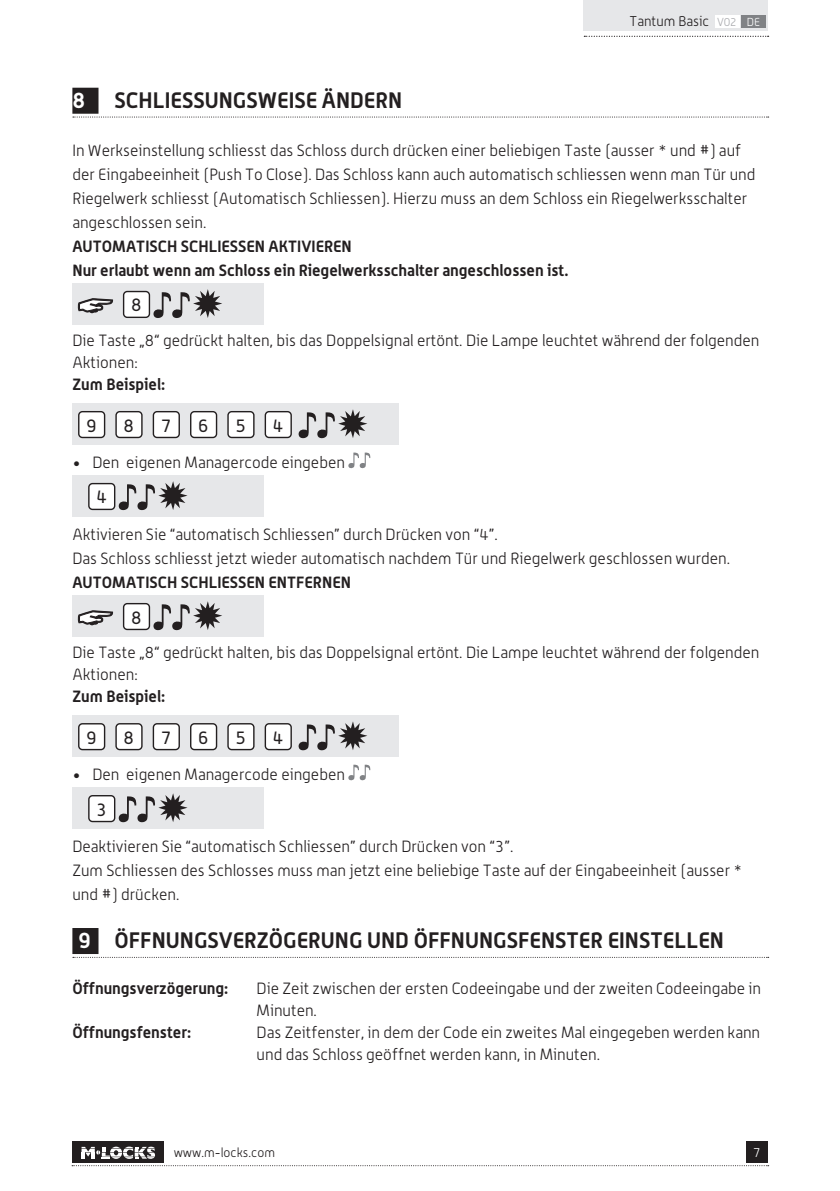
<style>
.page{position:relative;width:840px;height:1191px;background:#fff}
.page>*{position:absolute;margin:0;border:0;box-sizing:border-box;transform-origin:0 0}
.kop{font:700 22px "Alwyn OT";color:#231f20}
.kop-2{font:700 22px "Alwyn OT";color:#fff}
.body{font:18px "Alwyn OT";color:#231f20}
.body-2{font:300 16px/24px "Alwyn OT";color:#231f20}
.body-3{font:700 16px "Alwyn OT";color:#231f20}
.t1{font:300 14px "Alwyn OT";color:#231f20}
.t2{font:300 12.8px "Alwyn OT";color:#231f20}
.t3{font:300 12.8px "Alwyn OT";color:#fff}
.s1{font-size:11.4px;color:#a8a9ad}
.s2{font-size:11.4px;color:#fff}
.s3{color:#fff}
</style>
<div class="page">
<div style="left:746px;top:1141px;width:21px;height:22px;background:#231f20"></div>
<svg style="left:72px;top:1165px;width:696px;height:1px"></svg>
<div style="left:583px;top:0;width:184px;height:31px;background:#e6e7e9"></div>
<div style="left:714px;top:15px;width:24px;height:13px;background:#fff"></div>
<div style="left:741px;top:15px;width:24px;height:13px;background:#808285"></div>
<svg style="left:584px;top:36px;width:184px;height:1px"></svg>
<div style="left:72px;top:1141px;width:91px;height:22px;background:#231f20"></div>
<svg style="left:81px;top:1146px;width:74px;height:12px"></svg>
<div style="left:72px;top:88px;width:26px;height:26px;background:#231f20"></div>
<svg style="left:73px;top:117px;width:695px;height:1px"></svg>
<div style="left:72px;top:928px;width:26px;height:26px;background:#231f20"></div>
<svg style="left:73px;top:957px;width:695px;height:1px"></svg>
<div style="left:72px;top:283px;width:192px;height:41px;background:#e6e7e9"></div>
<svg style="left:78px;top:298px;width:35px;height:15px"></svg>
<div style="left:123px;top:291px;width:26px;height:26px;background:#fff;border-radius:4px"></div>
<div style="left:123px;top:291px;width:27px;height:27px;border:1px solid #231f20;border-radius:4px"></div>
<svg style="left:153px;top:289px;width:69px;height:29px"></svg>
<div style="left:72px;top:403px;width:327px;height:41px;background:#e6e7e9"></div>
<div style="left:79px;top:412px;width:25px;height:25px;background:#fff;border-radius:4px"></div>
<div style="left:78px;top:411px;width:27px;height:27px;border:1px solid #231f20;border-radius:4px"></div>
<div style="left:116px;top:412px;width:26px;height:25px;background:#fff;border-radius:4px"></div>
<div style="left:115px;top:411px;width:27px;height:27px;border:1px solid #231f20;border-radius:4px"></div>
<div style="left:153px;top:412px;width:26px;height:25px;background:#fff;border-radius:4px"></div>
<div style="left:153px;top:411px;width:27px;height:27px;border:1px solid #231f20;border-radius:4px"></div>
<div style="left:191px;top:412px;width:25px;height:25px;background:#fff;border-radius:4px"></div>
<div style="left:190px;top:411px;width:27px;height:27px;border:1px solid #231f20;border-radius:4px"></div>
<div style="left:228px;top:412px;width:26px;height:25px;background:#fff;border-radius:4px"></div>
<div style="left:227px;top:411px;width:27px;height:27px;border:1px solid #231f20;border-radius:4px"></div>
<div style="left:265px;top:412px;width:26px;height:25px;background:#fff;border-radius:4px"></div>
<div style="left:264px;top:411px;width:28px;height:27px;border:1px solid #231f20;border-radius:4px"></div>
<svg style="left:298px;top:409px;width:69px;height:30px"></svg>
<svg style="left:348px;top:452px;width:22px;height:17px"></svg>
<div style="left:72px;top:475px;width:192px;height:41px;background:#e6e7e9"></div>
<div style="left:89px;top:483px;width:26px;height:26px;background:#fff;border-radius:4px"></div>
<div style="left:88px;top:483px;width:27px;height:27px;border:1px solid #231f20;border-radius:4px"></div>
<svg style="left:118px;top:481px;width:69px;height:30px"></svg>
<div style="left:72px;top:595px;width:192px;height:41px;background:#e6e7e9"></div>
<svg style="left:78px;top:610px;width:35px;height:15px"></svg>
<div style="left:123px;top:603px;width:26px;height:26px;background:#fff;border-radius:4px"></div>
<div style="left:123px;top:603px;width:27px;height:27px;border:1px solid #231f20;border-radius:4px"></div>
<svg style="left:153px;top:601px;width:69px;height:30px"></svg>
<div style="left:72px;top:715px;width:327px;height:41px;background:#e6e7e9"></div>
<div style="left:79px;top:724px;width:25px;height:25px;background:#fff;border-radius:4px"></div>
<div style="left:78px;top:723px;width:27px;height:27px;border:1px solid #231f20;border-radius:4px"></div>
<div style="left:116px;top:724px;width:26px;height:25px;background:#fff;border-radius:4px"></div>
<div style="left:115px;top:723px;width:27px;height:27px;border:1px solid #231f20;border-radius:4px"></div>
<div style="left:153px;top:724px;width:26px;height:25px;background:#fff;border-radius:4px"></div>
<div style="left:153px;top:723px;width:27px;height:27px;border:1px solid #231f20;border-radius:4px"></div>
<div style="left:191px;top:724px;width:25px;height:25px;background:#fff;border-radius:4px"></div>
<div style="left:190px;top:723px;width:27px;height:27px;border:1px solid #231f20;border-radius:4px"></div>
<div style="left:228px;top:724px;width:26px;height:25px;background:#fff;border-radius:4px"></div>
<div style="left:227px;top:723px;width:27px;height:27px;border:1px solid #231f20;border-radius:4px"></div>
<div style="left:265px;top:724px;width:26px;height:25px;background:#fff;border-radius:4px"></div>
<div style="left:264px;top:723px;width:28px;height:27px;border:1px solid #231f20;border-radius:4px"></div>
<svg style="left:298px;top:721px;width:69px;height:30px"></svg>
<svg style="left:348px;top:764px;width:22px;height:17px"></svg>
<div style="left:72px;top:787px;width:192px;height:41px;background:#e6e7e9"></div>
<div style="left:89px;top:795px;width:26px;height:26px;background:#fff;border-radius:4px"></div>
<div style="left:88px;top:795px;width:27px;height:27px;border:1px solid #231f20;border-radius:4px"></div>
<svg style="left:118px;top:793px;width:69px;height:30px"></svg>
<p class="t1" style="left:629px;top:13px;width:132px">Tantum Basic <span class="s1">V02</span> <span class="s2">DE</span></p>
<p class="kop-2" style="left:72px;top:86px;width:14px">8</p>
<p class="kop" style="left:114px;top:86px;width:289px">SCHLIESSUNGSWEISE ÄNDERN</p>
<p class="body-2" style="left:72px;top:138px;width:684px">In Werkseinstellung schliesst das Schloss durch drücken einer beliebigen Taste (ausser * und #) auf der Eingabeeinheit (Push To Close). Das Schloss kann auch automatisch schliessen wenn man Tür und Riegelwerk schliesst (Automatisch Schliessen). Hierzu muss an dem Schloss ein Riegelwerksschalter angeschlossen sein.</p>
<p class="body-3" style="left:72px;top:236px;width:281px">AUTOMATISCH SCHLIESSEN AKTIVIEREN</p>
<p class="body-3" style="left:72px;top:260px;width:497px">Nur erlaubt wenn am Schloss ein Riegelwerksschalter angeschlossen ist.</p>
<p class="body" style="left:131px;top:294px;width:12px">8</p>
<p class="body-2" style="left:72px;top:329px;width:688px;line-height:22px">Die Taste „8“ gedrückt halten, bis das Doppelsignal ertönt. Die Lampe leuchtet während der folgenden<br>Aktionen:</p>
<p class="body-3" style="left:72px;top:374px;width:94px">Zum Beispiel:</p>
<p class="body" style="left:86px;top:414px;width:12px">9</p>
<p class="body" style="left:123px;top:414px;width:12px">8</p>
<p class="body" style="left:161px;top:414px;width:12px">7</p>
<p class="body" style="left:198px;top:414px;width:12px">6</p>
<p class="body" style="left:235px;top:414px;width:12px">5</p>
<p class="body" style="left:273px;top:414px;width:12px">4</p>
<p class="body-2" style="left:72px;top:450px;width:274px">• Den eigenen Managercode eingeben</p>
<p class="body" style="left:96px;top:486px;width:12px">4</p>
<p class="body-2" style="left:72px;top:522px;width:426px">Aktivieren Sie “automatisch Schliessen” durch Drücken von “4”.</p>
<p class="body-2" style="left:72px;top:546px;width:659px">Das Schloss schliesst jetzt wieder automatisch nachdem Tür und Riegelwerk geschlossen wurden.</p>
<p class="body-3" style="left:72px;top:572px;width:280px">AUTOMATISCH SCHLIESSEN ENTFERNEN</p>
<p class="body" style="left:131px;top:606px;width:12px">8</p>
<p class="body-2" style="left:72px;top:641px;width:688px;line-height:22px">Die Taste „8“ gedrückt halten, bis das Doppelsignal ertönt. Die Lampe leuchtet während der folgenden<br>Aktionen:</p>
<p class="body-3" style="left:72px;top:686px;width:94px">Zum Beispiel:</p>
<p class="body" style="left:86px;top:726px;width:12px">9</p>
<p class="body" style="left:123px;top:726px;width:12px">8</p>
<p class="body" style="left:161px;top:726px;width:12px">7</p>
<p class="body" style="left:198px;top:726px;width:12px">6</p>
<p class="body" style="left:235px;top:726px;width:12px">5</p>
<p class="body" style="left:273px;top:726px;width:12px">4</p>
<p class="body-2" style="left:72px;top:762px;width:274px">• Den eigenen Managercode eingeben</p>
<p class="body" style="left:96px;top:798px;width:12px">3</p>
<p class="body-2" style="left:72px;top:834px;width:442px">Deaktivieren Sie “automatisch Schliessen” durch Drücken von “3”.</p>
<p class="body-2" style="left:72px;top:858px;width:671px">Zum Schliessen des Schlosses muss man jetzt eine beliebige Taste auf der Eingabeeinheit (ausser * und #) drücken.</p>
<p class="kop" style="left:78px;top:926px;width:647px"><span class="s3">9</span> ÖFFNUNGSVERZÖGERUNG UND ÖFFNUNGSFENSTER EINSTELLEN</p>
<p class="body-3" style="left:72px;top:978px;width:157px">Öffnungsverzögerung:</p>
<p class="body-2" style="left:256px;top:977px;width:505px;line-height:22px">Die Zeit zwischen der ersten Codeeingabe und der zweiten Codeeingabe in<br>Minuten.</p>
<p class="body-3" style="left:72px;top:1022px;width:120px">Öffnungsfenster:</p>
<p class="body-2" style="left:256px;top:1021px;width:505px;line-height:22px">Das Zeitfenster, in dem der Code ein zweites Mal eingegeben werden kann und das Schloss geöffnet werden kann, in Minuten.</p>
<p class="t2" style="left:173px;top:1145px;width:103px">www.m-locks.com</p>
<p class="t3" style="left:752px;top:1145px;width:9px">7</p>
</div>
